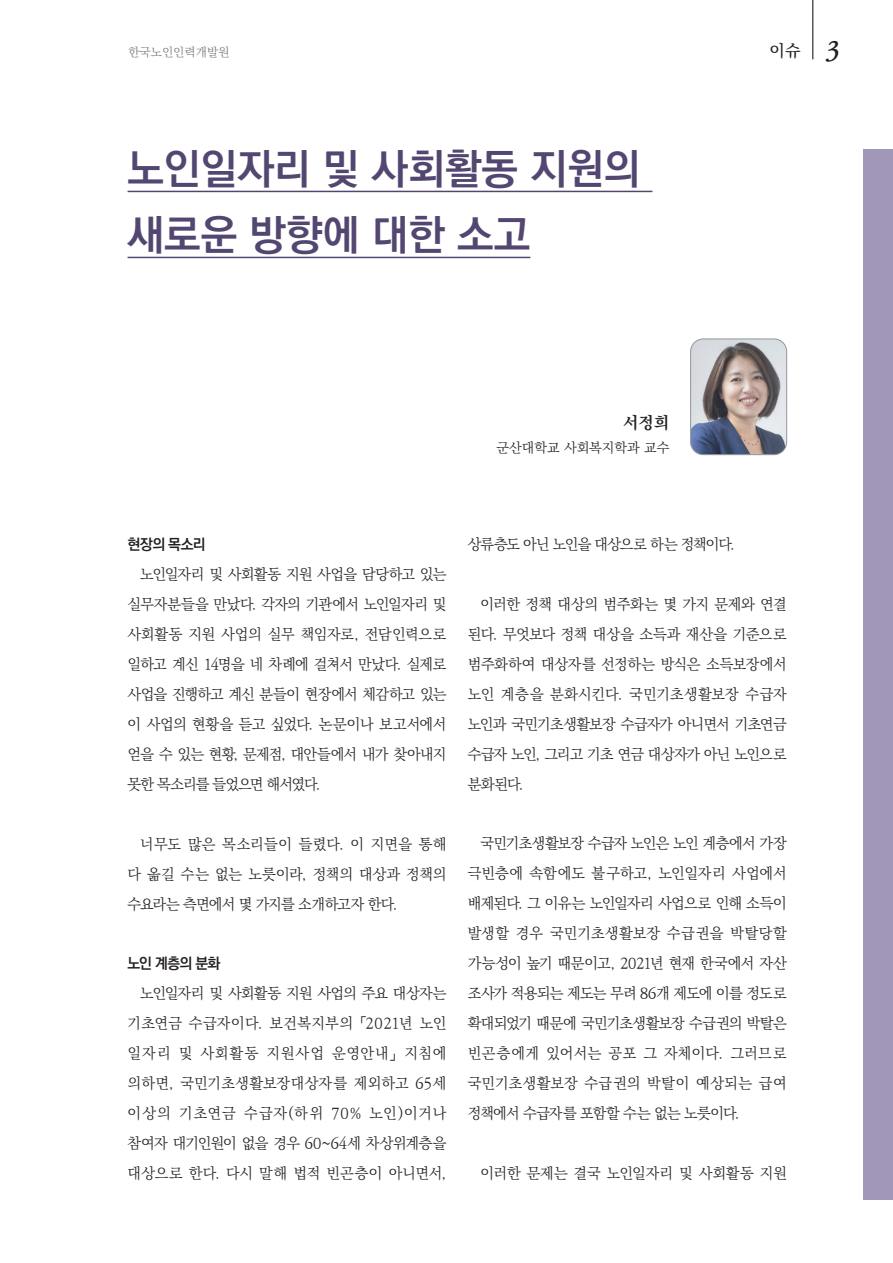
<style>
.page{position:relative;width:893px;height:1263px;background:#fff}
.page>*{position:absolute;margin:0;border:0;box-sizing:border-box;transform-origin:0 0}
.이슈-타이틀{font:42px "Ko Pub World Dotum PB";color:#534771}
.t1{font:16.5px "Ko Pub World Batang PB";color:#231f20}
.t2{font:16.5px "Ko Pub World Batang PM";color:#231f20}
.본문{font:15px/30px "Ko Pub World Batang PL";letter-spacing:-.015em;color:#231f20;text-align:justify}
.본문-구분밑단{font:15px/30px "Ko Pub World Batang PL";letter-spacing:-.035em;color:#231f20;text-align:justify}
.본문-구분밑단-2{font:15px "Ko Pub World Batang PL";letter-spacing:-.055em;color:#231f20}
.구분본문{font:15px "Ko Pub World Dotum PB";letter-spacing:-.04em;color:#231f20}
.t3{font:13.5px "Ko Pub World Batang PL";color:#231f20}
.t4{font:12px "Ko Pub World Batang PL";color:#76787b}
.s1{font-family:"Ko Pub World Batang PB";font-style:italic;font-size:24.6px}
</style>
<div class="page">
<div style="left:863px;top:149px;width:30px;height:1050px;background:#a097b9"></div>
<hr style="left:128px;top:191px;width:524px;height:1px;background:#534771">
<hr style="left:128px;top:257px;width:402px;height:1px;background:#534771">
<img style="left:691px;top:339px;width:96px;height:116px">
<div style="left:690px;top:339px;width:97px;height:116px;border:1px solid #939598;border-radius:13px"></div>
<hr style="left:812px;top:0;width:1px;height:59px;background:#231f20">
<p class="t4" style="left:128px;top:43px;width:103px">한국노인인력개발원</p>
<p class="t2" style="left:770px;top:39px;width:78px">이슈 <span class="s1">3</span></p>
<p class="이슈-타이틀" style="left:128px;top:139px;width:514px">노인일자리 및 사회활동 지원의</p>
<p class="이슈-타이틀" style="left:128px;top:205px;width:404px">새로운 방향에 대한 소고</p>
<p class="t1" style="left:623px;top:411px;width:48px">서정희</p>
<p class="t3" style="left:497px;top:438px;width:174px">군산대학교 사회복지학과 교수</p>
<p class="구분본문" style="left:128px;top:533px;width:80px">현장의 목소리</p>
<p class="본문-구분밑단" style="left:128px;top:559px;width:320px;text-indent:13px">노인일자리 및 사회활동 지원 사업을 담당하고 있는 실무자분들을 만났다. 각자의 기관에서 노인일자리 및 사회활동 지원 사업의 실무 책임자로, 전담인력으로 일하고 계신 14명을 네 차례에 걸쳐서 만났다. 실제로 사업을 진행하고 계신 분들이 현장에서 체감하고 있는 이 사업의 현황을 듣고 싶었다. 논문이나 보고서에서 얻을 수 있는 현황, 문제점, 대안들에서 내가 찾아내지 못한 목소리를 들었으면 해서였다.</p>
<p class="본문" style="left:128px;top:829px;width:320px;text-indent:13px">너무도 많은 목소리들이 들렸다. 이 지면을 통해 다 옮길 수는 없는 노릇이라, 정책의 대상과 정책의 수요라는 측면에서 몇 가지를 소개하고자 한다.</p>
<p class="구분본문" style="left:128px;top:953px;width:94px">노인 계층의 분화</p>
<p class="본문-구분밑단" style="left:128px;top:979px;width:320px;text-indent:13px">노인일자리 및 사회활동 지원 사업의 주요 대상자는 기초연금 수급자이다. 보건복지부의 「2021년 노인 일자리 및 사회활동 지원사업 운영안내」 지침에 의하면, 국민기초생활보장대상자를 제외하고 65세 이상의 기초연금 수급자(하위 70% 노인)이거나 참여자 대기인원이 없을 경우 60~64세 차상위계층을 대상으로 한다. 다시 말해 법적 빈곤층이 아니면서,</p>
<p class="본문-구분밑단-2" style="left:468px;top:533px;width:269px">상류층도 아닌 노인을 대상으로 하는 정책이다.</p>
<p class="본문" style="left:468px;top:589px;width:320px;text-indent:13px">이러한 정책 대상의 범주화는 몇 가지 문제와 연결 된다. 무엇보다 정책 대상을 소득과 재산을 기준으로 범주화하여 대상자를 선정하는 방식은 소득보장에서 노인 계층을 분화시킨다. 국민기초생활보장 수급자 노인과 국민기초생활보장 수급자가 아니면서 기초연금 수급자 노인, 그리고 기초 연금 대상자가 아닌 노인으로 분화된다.</p>
<p class="본문" style="left:468px;top:829px;width:320px;text-indent:13px">국민기초생활보장 수급자 노인은 노인 계층에서 가장 극빈층에 속함에도 불구하고, 노인일자리 사업에서 배제된다. 그 이유는 노인일자리 사업으로 인해 소득이 발생할 경우 국민기초생활보장 수급권을 박탈당할 가능성이 높기 때문이고, 2021년 현재 한국에서 자산 조사가 적용되는 제도는 무려 86개 제도에 이를 정도로 확대되었기 때문에 국민기초생활보장 수급권의 박탈은 빈곤층에게 있어서는 공포 그 자체이다. 그러므로 국민기초생활보장 수급권의 박탈이 예상되는 급여 정책에서 수급자를 포함할 수는 없는 노릇이다.</p>
<p class="본문" style="left:480px;top:1159px;width:308px">이러한 문제는 결국 노인일자리 및 사회활동 지원</p>
</div>
